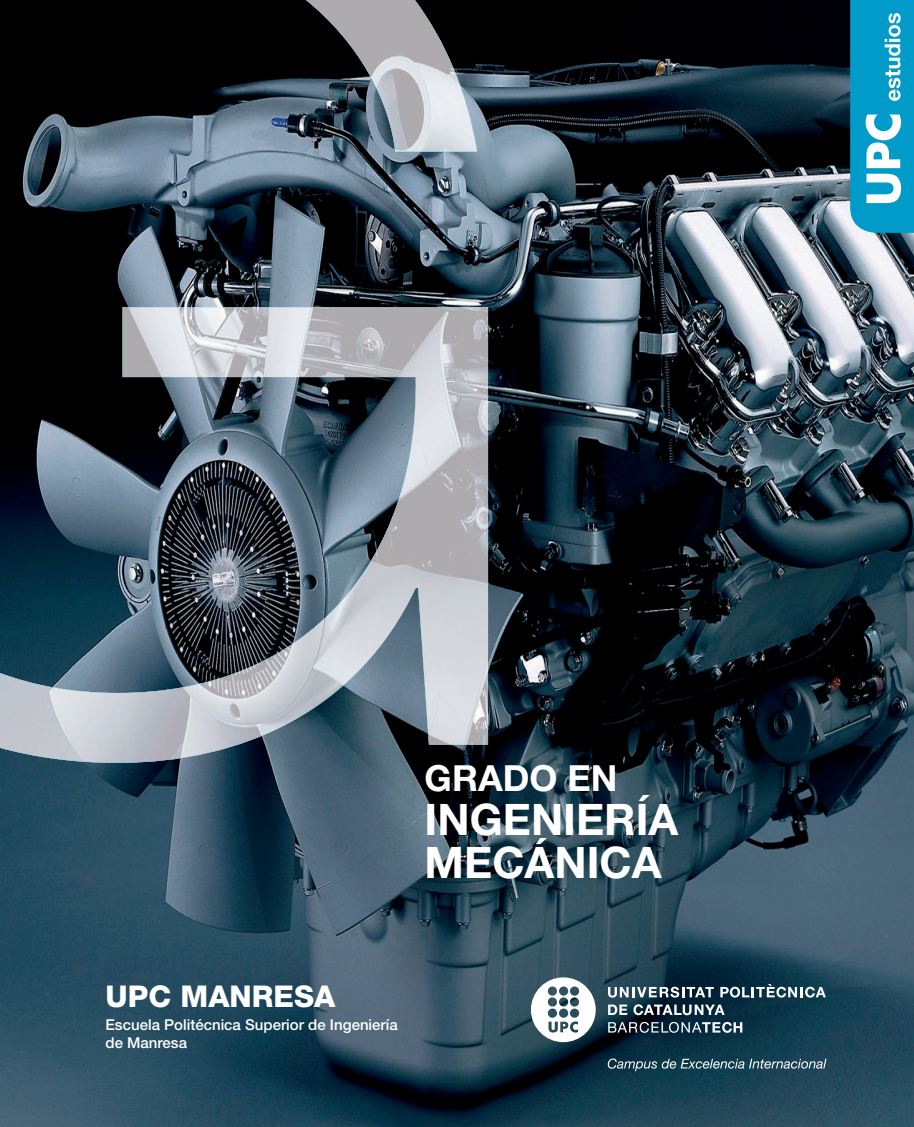
<style>
.page{position:relative;width:914px;height:1127px;background:#fff}
.page>*{position:absolute;margin:0;border:0;box-sizing:border-box;transform-origin:0 0}
.t1{font:700 43.5px/43.5px "Helvetica Neue LT Std";color:#fff}
.t2{font:700 36px "Helvetica Neue LT Std";color:#fff}
.t3{font:800 30px "Helvetica Neue LT Std";color:#fff}
.t4{font:500 15px/18px "Helvetica Neue LT Std";color:#fff}
</style>
<div class="page">
<img style="left:0;top:0;width:913px;height:1127px">
<svg style="left:531px;top:977px;width:64px;height:65px"></svg>
<svg style="left:608px;top:987px;width:105px;height:10px"></svg>
<svg style="left:720px;top:984px;width:105px;height:13px"></svg>
<svg style="left:608px;top:1004px;width:19px;height:11px"></svg>
<svg style="left:633px;top:1004px;width:91px;height:11px"></svg>
<svg style="left:608px;top:1022px;width:134px;height:11px"></svg>
<svg style="left:607px;top:1058px;width:219px;height:13px;background:#436573"></svg>
<svg style="left:850px;top:0;width:63px;height:233px;background:#2aaacf"></svg>
<img style="left:0;top:0;width:488px;height:763px">
<h2 class="t2" style="left:424px;top:756px;width:194px">GRADO EN</h2>
<h1 class="t1" style="left:424px;top:796px;width:255px">INGENIERÍA<br>MECÁNICA</h1>
<h3 class="t3" style="left:105px;top:978px;width:231px">UPC MANRESA</h3>
<p class="t4" style="left:105px;top:1015px;width:294px">Escuela Politécnica Superior de Ingeniería de Manresa</p>
</div>
